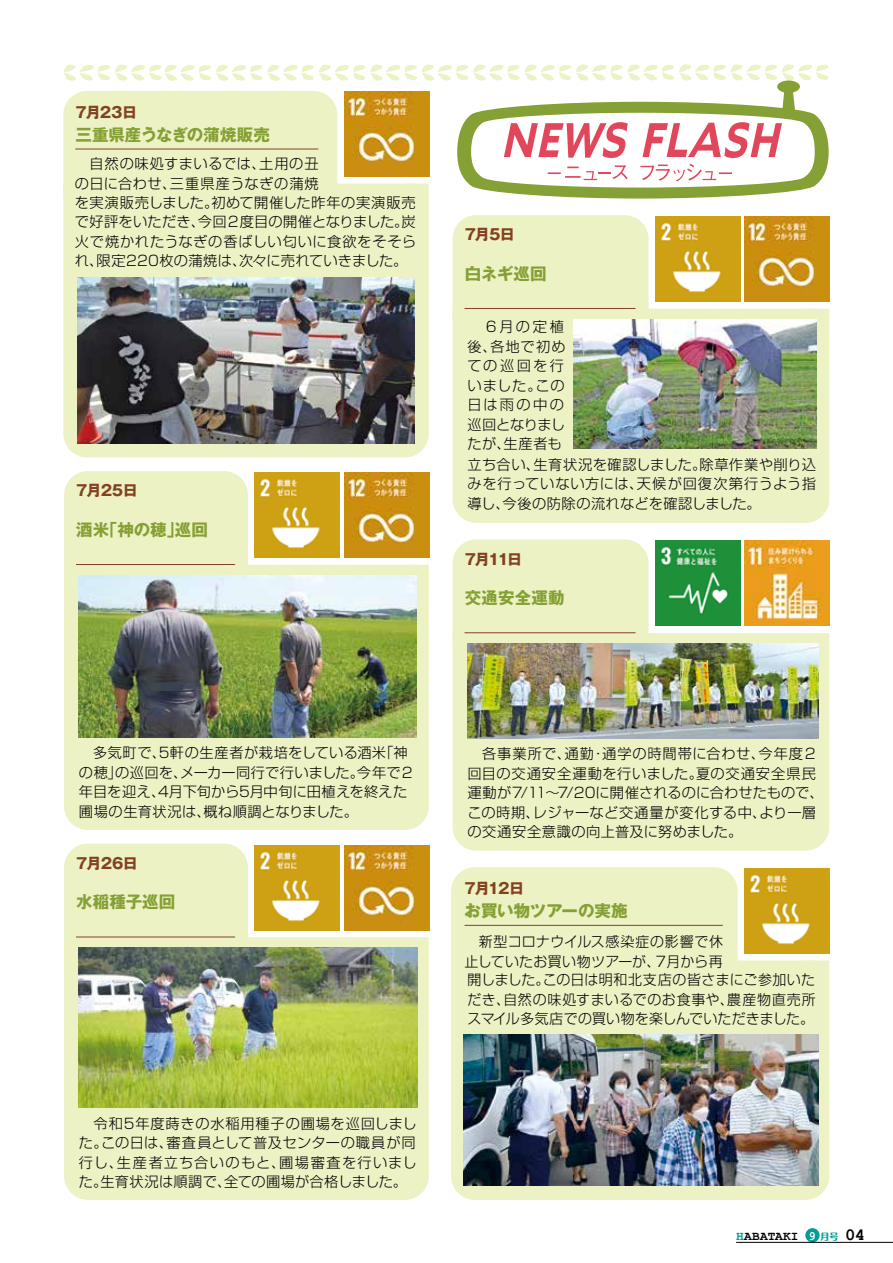
<style>
.page{position:relative;width:893px;height:1263px;background:#fff}
.page>*{position:absolute;margin:0;border:0;box-sizing:border-box;transform-origin:0 0}
.t1{font:700 17.25px "Courier New";color:#000}
.t2{font:700 16.5px "Gothic MB101 Pro";color:#85a034}
.t3{font:700 15px "Gothic MB101 Pro";letter-spacing:-.05em;color:#824221}
.t4{font:300 14.25px/19.5px "Shin Go Pro";letter-spacing:.03em;color:#000}
.t5{font:300 14.25px/19.5px "Shin Go Pro";letter-spacing:.05em;color:#000;text-align:right}
.t6{font:300 14.25px/19.5px "Shin Go Pro";letter-spacing:.01em;color:#000}
.t7{font:300 14.25px "Shin Go Pro";color:#000}
.t8{font:300 14.25px/19.5px "Shin Go Pro";letter-spacing:-.015em;color:#000}
.t9{font:300 14.25px "Shin Go Pro";letter-spacing:-.03em;color:#000}
.t10{font:300 14.25px "Shin Go Pro";letter-spacing:.085em;color:#000}
.t11{font:300 14.25px "Shin Go Pro";letter-spacing:.065em;color:#000}
.t12{font:300 14.25px "Shin Go Pro";letter-spacing:-.005em;color:#000}
.t13{font:300 14.25px/19.5px "Shin Go Pro";letter-spacing:.08em;color:#000;text-align:right}
.t14{font:300 14.25px "Shin Go Pro";letter-spacing:-.025em;color:#000}
.t15{font:300 14.25px "Shin Go Pro";letter-spacing:.07em;color:#000}
.t16{font:700 12.75px "Courier New";letter-spacing:.02em;color:#000}
.t17{font:700 12.75px "Courier New";color:#fff;scale:.9 1}
.t18{font:800 9px "Maru Fo Pro";color:#009e96}
.s1{color:#009e96}
</style>
<div class="page">
<div style="left:452px;top:309px;width:378px;height:214px;background:#edf2c5"></div>
<img style="left:573px;top:345px;width:244px;height:104px">
<div style="left:64px;top:471px;width:196px;height:70px;background:#edf2c5"></div>
<div style="left:64px;top:541px;width:366px;height:289px;background:#edf2c5"></div>
<hr style="left:76px;top:564px;width:159px;height:1px;background:#824221">
<img style="left:344px;top:473px;width:85px;height:85px">
<img style="left:255px;top:473px;width:85px;height:85px">
<img style="left:79px;top:576px;width:337px;height:161px">
<div style="left:452px;top:539px;width:208px;height:70px;background:#edf2c5"></div>
<div style="left:452px;top:609px;width:378px;height:242px;background:#edf2c5"></div>
<hr style="left:465px;top:632px;width:170px;height:1px;background:#824221">
<img style="left:745px;top:541px;width:85px;height:85px">
<img style="left:655px;top:541px;width:85px;height:85px">
<img style="left:467px;top:644px;width:351px;height:95px">
<div style="left:64px;top:843px;width:191px;height:70px;background:#edf2c5"></div>
<svg style="left:64px;top:913px;width:366px;height:287px;background:#ecf0c4"></svg>
<hr style="left:76px;top:937px;width:159px;height:1px;background:#824221">
<img style="left:344px;top:845px;width:85px;height:85px">
<img style="left:255px;top:845px;width:85px;height:85px">
<img style="left:79px;top:948px;width:339px;height:159px">
<div style="left:451px;top:867px;width:299px;height:69px;background:#edf2c5"></div>
<div style="left:451px;top:936px;width:379px;height:264px;background:#edf2c5"></div>
<img style="left:464px;top:1034px;width:354px;height:152px">
<hr style="left:465px;top:925px;width:257px;height:1px;background:#824221">
<img style="left:745px;top:869px;width:85px;height:85px">
<svg style="left:63px;top:64px;width:766px;height:281px"></svg>
<svg style="left:63px;top:160px;width:378px;height:298px;background:#ecf1c9"></svg>
<hr style="left:76px;top:149px;width:242px;height:1px;background:#824221">
<img style="left:344px;top:92px;width:85px;height:85px">
<img style="left:77px;top:278px;width:337px;height:165px">
<div style="left:806px;top:1229px;width:13px;height:13px;background:#009e96;border-radius:50%"></div>
<div style="left:805px;top:1228px;width:15px;height:14px;border:2px solid #009e96;border-radius:50%"></div>
<hr style="left:736px;top:1242px;width:157px;height:1px;background:#000">
<p class="t3" style="left:76px;top:99px;width:63px">7月23日</p>
<p class="t2" style="left:76px;top:121px;width:196px">三重県産うなぎの蒲焼販売</p>
<p class="t4" style="left:259px;top:152px;width:61px">土用の丑</p>
<p class="t4" style="left:170px;top:152px;width:151px;text-indent:-95px">　自然の味処すまいるでは、<br>三重県産うなぎの蒲焼</p>
<p class="t4" style="left:75px;top:172px;width:103px">の日に合わせ、</p>
<p class="t4" style="left:212px;top:191px;width:206px">初めて開催した昨年の実演販売</p>
<p class="t8" style="left:198px;top:191px;width:219px;text-indent:-123px">を実演販売しました。<br>今回２度目の開催となりました炭。</p>
<p class="t4" style="left:75px;top:210px;width:131px">で好評をいただき、</p>
<p class="t5" style="left:75px;top:230px;width:343px">火で焼かれたうなぎの香ばしい匂いに食欲をそそら</p>
<p class="t12" style="left:239px;top:249px;width:170px">次々に売れていきました。</p>
<p class="t4" style="left:96px;top:249px;width:151px">限定220枚の蒲焼は、</p>
<p class="t4" style="left:75px;top:249px;width:30px">れ、</p>
<p class="t3" style="left:76px;top:478px;width:63px">7月25日</p>
<p class="t2" style="left:101px;top:516px;width:84px">「神の穂」</p>
<p class="t2" style="left:76px;top:516px;width:34px">酒米</p>
<p class="t2" style="left:175px;top:516px;width:35px">巡回</p>
<p class="t3" style="left:465px;top:222px;width:52px">7月5日</p>
<p class="t2" style="left:465px;top:260px;width:83px">白ネギ巡回</p>
<p class="t13" style="left:467px;top:315px;width:100px">　６月の定植各地で初め</p>
<p class="t4" style="left:467px;top:335px;width:31px">後、</p>
<p class="t4" style="left:467px;top:354px;width:98px">ての巡回を行</p>
<p class="t4" style="left:536px;top:374px;width:31px">この</p>
<p class="t4" style="left:467px;top:374px;width:76px">いました。</p>
<p class="t4" style="left:467px;top:393px;width:98px">日は雨の中の</p>
<p class="t9" style="left:467px;top:412px;width:99px">巡回となりまし</p>
<p class="t4" style="left:503px;top:432px;width:60px">生産者も</p>
<p class="t4" style="left:467px;top:432px;width:45px">たが、</p>
<p class="t4" style="left:699px;top:453px;width:118px">除草作業や削り込</p>
<p class="t4" style="left:467px;top:453px;width:74px">立ち合い、</p>
<p class="t4" style="left:533px;top:453px;width:175px">生育状況を確認しました。</p>
<p class="t11" style="left:637px;top:472px;width:181px">天候が回復次第行うよう指</p>
<p class="t4" style="left:503px;top:472px;width:260px;text-indent:-35px">みを行っていない方には、<br>今後の防除の流れなどを確認しました。</p>
<p class="t4" style="left:467px;top:492px;width:44px">導し、</p>
<p class="t3" style="left:465px;top:546px;width:59px">7月11日</p>
<p class="t2" style="left:465px;top:584px;width:101px">交通安全運動</p>
<p class="t4" style="left:379px;top:741px;width:30px">「神</p>
<p class="t4" style="left:357px;top:741px;width:59px;text-indent:-278px">　多気町で 5、軒の生産者が栽培をしている酒米<br>今年で２</p>
<p class="t7" style="left:180px;top:761px;width:185px">メーカー同行で行いました。</p>
<p class="t4" style="left:79px;top:761px;width:45px">の穂」</p>
<p class="t7" style="left:79px;top:780px;width:330px">年目を迎え 4、月下旬から5月中旬に田植えを終えた</p>
<p class="t14" style="left:203px;top:800px;width:156px">概ね順調となりました。</p>
<p class="t4" style="left:115px;top:761px;width:74px">の巡回を、</p>
<p class="t4" style="left:79px;top:800px;width:133px">圃場の生育状況は、</p>
<p class="t3" style="left:76px;top:851px;width:63px">7月26日</p>
<p class="t2" style="left:76px;top:888px;width:101px">水稲種子巡回</p>
<p class="t5" style="left:79px;top:1112px;width:339px">　令和5年度蒔きの水稲用種子の圃場を巡回しまし審査員として普及センターの職員が同</p>
<p class="t4" style="left:79px;top:1131px;width:30px">た。</p>
<p class="t4" style="left:101px;top:1131px;width:74px">この日は、</p>
<p class="t4" style="left:79px;top:1151px;width:46px">行し、</p>
<p class="t10" style="left:279px;top:1150px;width:139px">圃場審査を行いまし</p>
<p class="t10" style="left:117px;top:1150px;width:170px">生産者立ち合いのもと、</p>
<p class="t9" style="left:224px;top:1170px;width:185px">全ての圃場が合格しました。</p>
<p class="t4" style="left:100px;top:1170px;width:132px">生育状況は順調で、</p>
<p class="t4" style="left:79px;top:1170px;width:30px">た。</p>
<p class="t5" style="left:602px;top:742px;width:164px">通学の時間帯に合わせ、</p>
<p class="t4" style="left:758px;top:742px;width:60px">今年度２</p>
<p class="t4" style="left:467px;top:742px;width:105px">　各事業所で、</p>
<p class="t4" style="left:564px;top:742px;width:31px">通勤</p>
<p class="t4" style="left:591px;top:742px;width:16px">・</p>
<p class="t4" style="left:467px;top:762px;width:237px">回目の交通安全運動を行いました。</p>
<p class="t6" style="left:467px;top:781px;width:358px">運動が7/11～7/20に開催されるのに合わせたもので、</p>
<p class="t4" style="left:759px;top:801px;width:58px">より一層</p>
<p class="t15" style="left:696px;top:762px;width:121px">夏の交通安全県民</p>
<p class="t4" style="left:533px;top:801px;width:235px">レジャーなど交通量が変化する中、</p>
<p class="t4" style="left:467px;top:801px;width:276px">この時期、<br>の交通安全意識の向上普及に努めました。</p>
<p class="t3" style="left:464px;top:876px;width:61px">7月12日</p>
<p class="t2" style="left:464px;top:897px;width:165px">お買い物ツアーの実施</p>
<p class="t4" style="left:464px;top:930px;width:260px">　新型コロナウイルス感染症の影響で休</p>
<p class="t4" style="left:464px;top:949px;width:260px">止していたお買い物ツアーが７、月から再</p>
<p class="t4" style="left:543px;top:968px;width:274px">この日は明和北支店の皆さまにご参加いた</p>
<p class="t4" style="left:467px;top:968px;width:84px">開しました。</p>
<p class="t6" style="left:467px;top:988px;width:348px">だき、<br>スマイル多気店での買い物を楽しんでいただきました。</p>
<p class="t4" style="left:503px;top:988px;width:232px">自然の味処すまいるでのお食事や、</p>
<p class="t4" style="left:727px;top:988px;width:90px">農産物直売所</p>
<p class="t16" style="left:736px;top:1228px;width:64px"><span class="s1">H</span>ABATAKI</p>
<p class="t17" style="left:809px;top:1228px;width:9px">9</p>
<p class="t18" style="left:820px;top:1230px;width:20px">月号</p>
<p class="t1" style="left:845px;top:1224px;width:22px">04</p>
</div>
